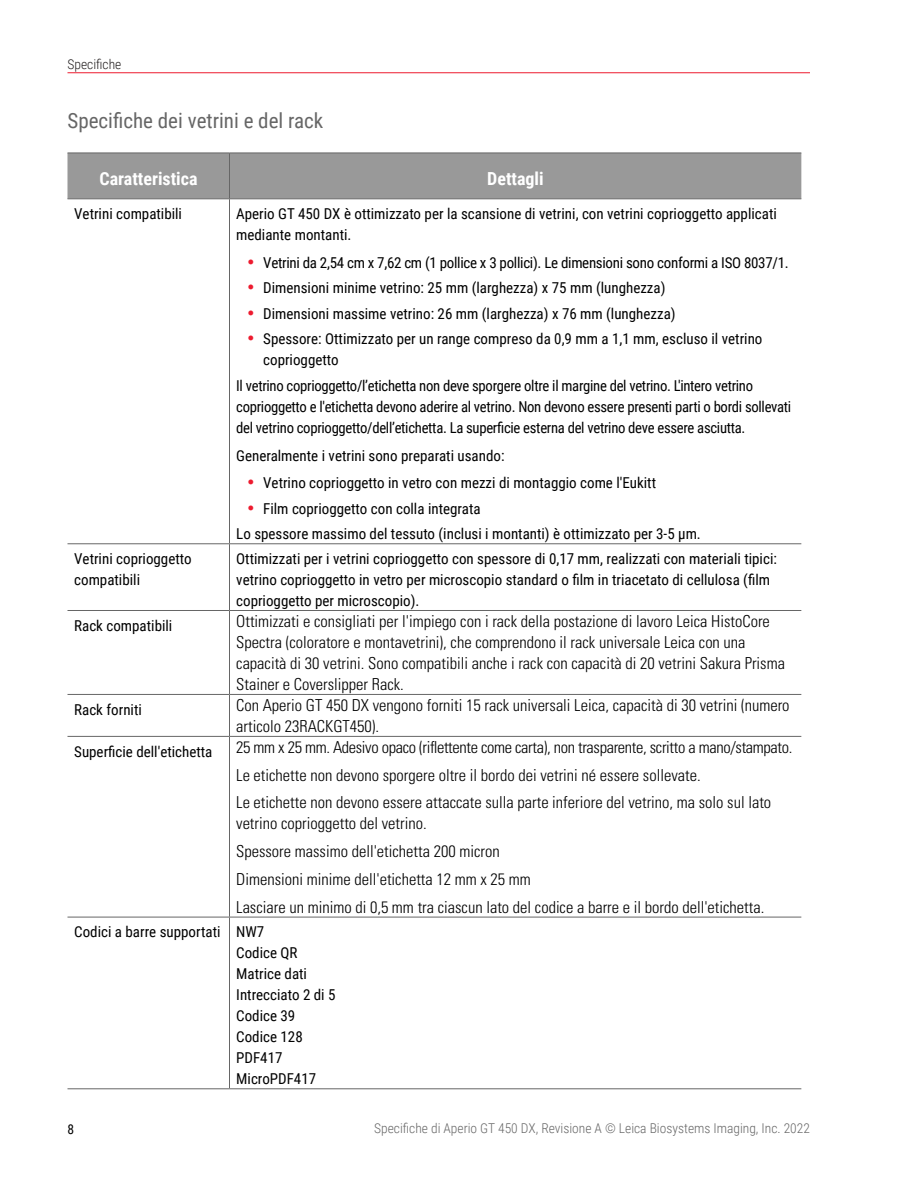
<style>
.page{position:relative;width:918px;height:1188px;background:#fff}
.page>*{position:absolute;margin:0;border:0;box-sizing:border-box;transform-origin:0 0}
.Heading_2{font:21px "Roboto Condensed";color:#666}
.Table_heading_white{font:700 18px "Roboto Condensed";color:#fff}
.Table_cell_11pt_spac{font:300 condensed 16.5px/21px "Univers LT Std";color:#000}
.Table_cell_11pt_spac-2{font:300 condensed 16.5px "Univers LT Std";letter-spacing:-.02em;color:#000}
.Table_cell_space_aft{font:15px/21px "Roboto Condensed";color:#000}
.Table_cell_space_aft-2{font:15px/21px "Roboto Condensed";letter-spacing:-.02em;color:#000}
.Table_cell_11pt_no_s{font:15px "Roboto Condensed";color:#000}
.t1{font:300 13.5px "Roboto Condensed";color:#666}
.t2{font:300 13.5px "Roboto Condensed";color:#231f20}
.t3{font:13.5px "Roboto Condensed";color:#000}
</style>
<div class="page">
<hr style="left:68px;top:72px;width:742px;height:1px;background:#ed1b2f">
<div style="left:68px;top:154px;width:733px;height:44px;background:#999"></div>
<svg style="left:68px;top:199px;width:733px;height:718px"></svg>
<hr style="left:68px;top:153px;width:162px;height:1px;background:#666">
<hr style="left:68px;top:198px;width:162px;height:1px;background:#666">
<hr style="left:230px;top:543px;width:571px;height:1px;background:#666">
<hr style="left:230px;top:610px;width:571px;height:1px;background:#666">
<hr style="left:230px;top:694px;width:571px;height:1px;background:#666">
<hr style="left:230px;top:736px;width:571px;height:1px;background:#666">
<hr style="left:230px;top:917px;width:571px;height:1px;background:#666">
<hr style="left:230px;top:1088px;width:571px;height:1px;background:#666">
<hr style="left:230px;top:153px;width:571px;height:1px;background:#666">
<hr style="left:229px;top:153px;width:1px;height:45px;background:#666">
<hr style="left:230px;top:198px;width:571px;height:1px;background:#666">
<hr style="left:68px;top:543px;width:162px;height:1px;background:#666">
<hr style="left:68px;top:610px;width:162px;height:1px;background:#666">
<hr style="left:68px;top:694px;width:162px;height:1px;background:#666">
<hr style="left:68px;top:736px;width:162px;height:1px;background:#666">
<hr style="left:68px;top:917px;width:162px;height:1px;background:#666">
<hr style="left:68px;top:1088px;width:162px;height:1px;background:#666">
<hr style="left:229px;top:199px;width:1px;height:344px;background:#666">
<hr style="left:229px;top:544px;width:1px;height:66px;background:#666">
<hr style="left:229px;top:611px;width:1px;height:83px;background:#666">
<hr style="left:229px;top:695px;width:1px;height:41px;background:#666">
<hr style="left:229px;top:737px;width:1px;height:180px;background:#666">
<hr style="left:229px;top:917px;width:1px;height:171px;background:#666">
<svg style="left:248px;top:259px;width:5px;height:5px"></svg>
<svg style="left:248px;top:285px;width:5px;height:5px"></svg>
<svg style="left:248px;top:310px;width:5px;height:5px"></svg>
<svg style="left:248px;top:336px;width:5px;height:5px"></svg>
<svg style="left:248px;top:480px;width:5px;height:5px"></svg>
<svg style="left:248px;top:505px;width:5px;height:5px"></svg>
<p class="t2" style="left:68px;top:55px;width:55px">Specifiche</p>
<p class="Heading_2" style="left:68px;top:106px;width:257px">Specifiche dei vetrini e del rack</p>
<p class="Table_heading_white" style="left:99px;top:166px;width:100px">Caratteristica</p>
<p class="Table_heading_white" style="left:487px;top:166px;width:58px">Dettagli</p>
<p class="Table_cell_space_aft" style="left:74px;top:203px;width:109px">Vetrini compatibili</p>
<p class="Table_cell_space_aft" style="left:236px;top:203px;width:542px">Aperio GT 450 DX è ottimizzato per la scansione di vetrini, con vetrini coprioggetto applicati mediante montanti.</p>
<p class="Table_cell_space_aft-2" style="left:263px;top:251px;width:527px">Vetrini da 2,54 cm x 7,62 cm (1 pollice x 3 pollici). Le dimensioni sono conformi a ISO 8037/1.</p>
<p class="Table_cell_space_aft" style="left:263px;top:277px;width:404px">Dimensioni minime vetrino: 25 mm (larghezza) x 75 mm (lunghezza)</p>
<p class="Table_cell_space_aft" style="left:263px;top:302px;width:414px">Dimensioni massime vetrino: 26 mm (larghezza) x 76 mm (lunghezza)</p>
<p class="Table_cell_space_aft" style="left:263px;top:328px;width:501px">Spessore: Ottimizzato per un range compreso da 0,9 mm a 1,1 mm, escluso il vetrino coprioggetto</p>
<p class="Table_cell_space_aft-2" style="left:236px;top:374px;width:556px">Il vetrino coprioggetto/l’etichetta non deve sporgere oltre il margine del vetrino. L'intero vetrino coprioggetto e l'etichetta devono aderire al vetrino. Non devono essere presenti parti o bordi sollevati del vetrino coprioggetto/dell’etichetta. La superficie esterna del vetrino deve essere asciutta.</p>
<p class="Table_cell_space_aft" style="left:236px;top:444px;width:270px">Generalmente i vetrini sono preparati usando:</p>
<p class="Table_cell_space_aft" style="left:263px;top:472px;width:394px">Vetrino coprioggetto in vetro con mezzi di montaggio come l'Eukitt</p>
<p class="Table_cell_space_aft" style="left:263px;top:497px;width:219px">Film coprioggetto con colla integrata</p>
<p class="Table_cell_space_aft" style="left:236px;top:523px;width:466px">Lo spessore massimo del tessuto (inclusi i montanti) è ottimizzato per 3-5 µm.</p>
<p class="Table_cell_space_aft" style="left:74px;top:548px;width:119px">Vetrini coprioggetto compatibili</p>
<p class="Table_cell_space_aft" style="left:236px;top:548px;width:542px">Ottimizzati per i vetrini coprioggetto con spessore di 0,17 mm, realizzati con materiali tipici: vetrino coprioggetto in vetro per microscopio standard o film in triacetato di cellulosa (film coprioggetto per microscopio).</p>
<p class="Table_cell_space_aft" style="left:74px;top:614px;width:100px">Rack compatibili</p>
<p class="Table_cell_11pt_spac" style="left:236px;top:611px;width:550px">Ottimizzati e consigliati per l'impiego con i rack della postazione di lavoro Leica HistoCore Spectra (coloratore e montavetrini), che comprendono il rack universale Leica con una capacità di 30 vetrini. Sono compatibili anche i rack con capacità di 20 vetrini Sakura Prisma Stainer e Coverslipper Rack.</p>
<p class="Table_cell_space_aft" style="left:74px;top:698px;width:69px">Rack forniti</p>
<p class="Table_cell_11pt_spac" style="left:236px;top:695px;width:555px">Con Aperio GT 450 DX vengono forniti 15 rack universali Leica, capacità di 30 vetrini (numero articolo 23RACKGT450).</p>
<p class="Table_cell_space_aft" style="left:74px;top:740px;width:140px">Superficie dell'etichetta</p>
<p class="Table_cell_11pt_spac-2" style="left:236px;top:737px;width:558px">25 mm x 25 mm. Adesivo opaco (riflettente come carta), non trasparente, scritto a mano/stampato.</p>
<p class="Table_cell_11pt_spac" style="left:236px;top:764px;width:466px">Le etichette non devono sporgere oltre il bordo dei vetrini né essere sollevate.</p>
<p class="Table_cell_11pt_spac" style="left:236px;top:792px;width:537px">Le etichette non devono essere attaccate sulla parte inferiore del vetrino, ma solo sul lato vetrino coprioggetto del vetrino.</p>
<p class="Table_cell_11pt_spac" style="left:236px;top:841px;width:265px">Spessore massimo dell'etichetta 200 micron</p>
<p class="Table_cell_11pt_spac" style="left:236px;top:869px;width:296px">Dimensioni minime dell'etichetta 12 mm x 25 mm</p>
<p class="Table_cell_11pt_spac" style="left:236px;top:896px;width:530px">Lasciare un minimo di 0,5 mm tra ciascun lato del codice a barre e il bordo dell'etichetta.</p>
<p class="Table_cell_space_aft" style="left:74px;top:921px;width:148px">Codici a barre supportati</p>
<p class="Table_cell_11pt_no_s" style="left:236px;top:921px;width:30px">NW7</p>
<p class="Table_cell_11pt_no_s" style="left:236px;top:942px;width:63px">Codice QR</p>
<p class="Table_cell_11pt_no_s" style="left:236px;top:963px;width:72px">Matrice dati</p>
<p class="Table_cell_11pt_no_s" style="left:236px;top:984px;width:101px">Intrecciato 2 di 5</p>
<p class="Table_cell_11pt_no_s" style="left:236px;top:1005px;width:61px">Codice 39</p>
<p class="Table_cell_11pt_no_s" style="left:236px;top:1026px;width:68px">Codice 128</p>
<p class="Table_cell_11pt_no_s" style="left:236px;top:1047px;width:48px">PDF417</p>
<p class="Table_cell_11pt_no_s" style="left:236px;top:1068px;width:81px">MicroPDF417</p>
<p class="t3" style="left:68px;top:1120px;width:8px">8</p>
<p class="t1" style="left:374px;top:1119px;width:437px">Specifiche di Aperio GT 450 DX, Revisione A © Leica Biosystems Imaging, Inc. 2022</p>
</div>
